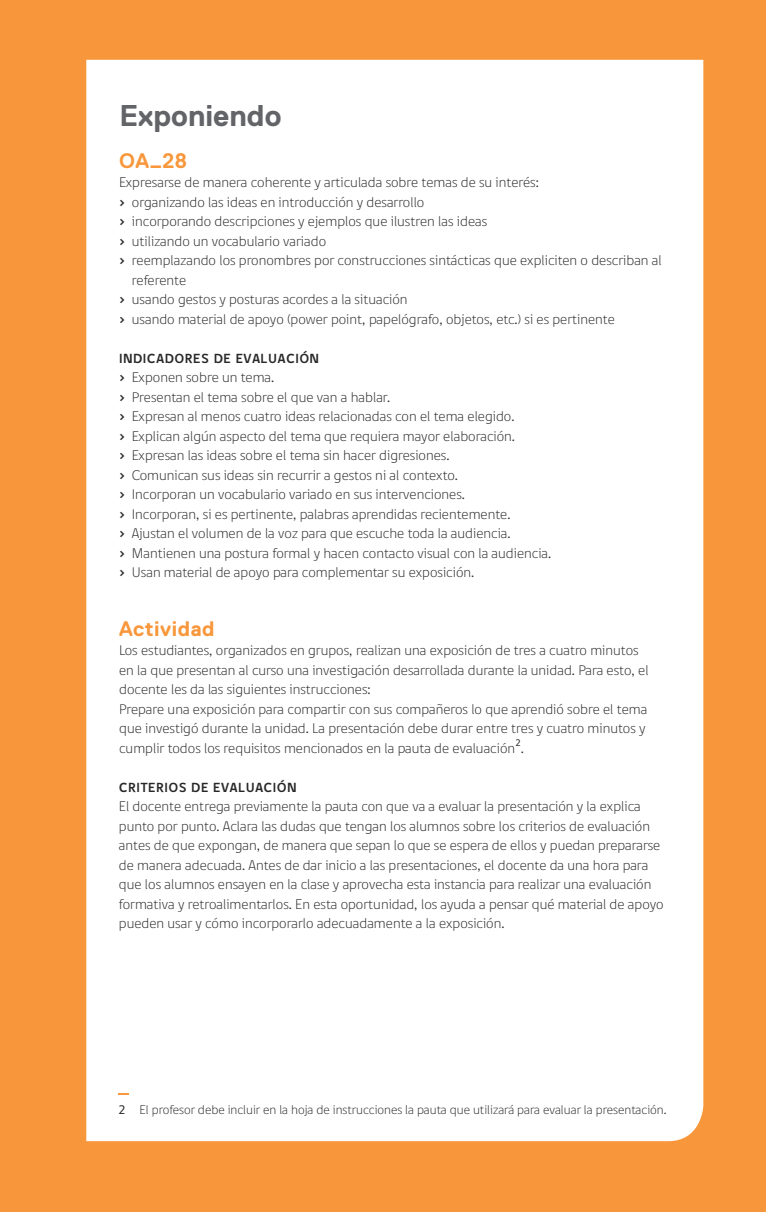
<style>
.page{position:relative;width:766px;height:1212px;background:#fff}
.page>*{position:absolute;margin:0;border:0;box-sizing:border-box;transform-origin:0 0}
.t1{font:700 30px "Replica";color:#626468}
.t2{font:700 30px "Replica Std";color:#636567}
.t3{font:700 21px "Replica Std";letter-spacing:.025em;color:#f8973b}
.t4{font:700 18px "Replica Std";color:#636567}
.t5{font:14.25px/19.5px "Dignathin";color:#292829}
.t6{font:700 13.5px "Digna SC";letter-spacing:.025em;color:#292829}
.t7{font:12.75px "Dignathin";color:#292829}
.t8{font:9.75px "Digna";color:#292829}
.s1{font-family:"Digna Picto"}
.s2{font-family:"Digna"}
</style>
<div class="page">
<div style="left:0;top:0;width:765px;height:1212px;background:#f8963c"></div>
<div style="left:86px;top:60px;width:617px;height:1081px;background:#fff"></div>
<div style="left:106px;top:93px;width:571px;height:45px;background:#fff"></div>
<div style="left:116px;top:148px;width:562px;height:613px;background:#fff"></div>
<div style="left:114px;top:776px;width:562px;height:163px;background:#fff"></div>
<div style="left:114px;top:1088px;width:562px;height:40px;background:#fff"></div>
<h1 class="t1" style="left:138px;top:99px;width:145px">xponiendo</h1>
<h1 class="t2" style="left:119px;top:102px;width:138px">Ejemplo 2</h1>
<h2 class="t3" style="left:119px;top:149px;width:69px">OA_28</h2>
<p class="t5" style="left:119px;top:173px;width:421px">Expresarse de manera coherente y articulada sobre temas de su interés:</p>
<p class="t5" style="left:119px;top:192px;width:307px"><span class="s1">›</span> organizando las ideas en introducción y desarrollo</p>
<p class="t5" style="left:119px;top:212px;width:369px"><span class="s1">›</span> incorporando descripciones y ejemplos que ilustren las ideas</p>
<p class="t5" style="left:119px;top:231px;width:208px"><span class="s1">›</span> utilizando un vocabulario variado</p>
<p class="t5" style="left:119px;top:251px;width:544px"><span class="s1">›</span> reemplazando los pronombres por construcciones sintácticas que expliciten o describan al</p>
<p class="t5" style="left:132px;top:270px;width:56px">referente</p>
<p class="t5" style="left:119px;top:290px;width:290px"><span class="s1">›</span> usando gestos y posturas acordes a la situación</p>
<p class="t5" style="left:119px;top:309px;width:497px"><span class="s1">›</span> usando material de apoyo (power point, papelógrafo, objetos, etc.) si es pertinente</p>
<p class="t6" style="left:119px;top:350px;width:201px">INDICADORES DE EVALUACIÓN</p>
<p class="t5" style="left:119px;top:368px;width:433px"><span class="s1">›</span> Exponen sobre un tema.<br><span class="s1">›</span> Presentan el tema sobre el que van a hablar.<br><span class="s1">›</span> Expresan al menos cuatro ideas relacionadas con el tema elegido.<br><span class="s1">›</span> Explican algún aspecto del tema que requiera mayor elaboración.<br><span class="s1">›</span> Expresan las ideas sobre el tema sin hacer digresiones.<br><span class="s1">›</span> Comunican sus ideas sin recurrir a gestos ni al contexto.<br><span class="s1">›</span> Incorporan un vocabulario variado en sus intervenciones.<br><span class="s1">›</span> Incorporan, si es pertinente, palabras aprendidas recientemente.<br><span class="s1">›</span> Ajustan el volumen de la voz para que escuche toda la audiencia.<br><span class="s1">›</span> Mantienen una postura formal y hacen contacto visual con la audiencia. <span class="s1">›</span> Usan material de apoyo para complementar su exposición.</p>
<h2 class="t3" style="left:119px;top:617px;width:97px">Actividad</h2>
<p class="t5" style="left:119px;top:641px;width:531px">Los estudiantes, organizados en grupos, realizan una exposición de tres a cuatro minutos en la que presentan al curso una investigación desarrollada durante la unidad. Para esto, el docente les da las siguientes instrucciones:<br>Prepare una exposición para compartir con sus compañeros lo que aprendió sobre el tema que investigó durante la unidad. La presentación debe durar entre tres y cuatro minutos y cumplir todos los requisitos mencionados en la pauta de evaluación .</p>
<p class="t8" style="left:515px;top:737px;width:7px">2</p>
<p class="t6" style="left:119px;top:779px;width:179px">CRITERIOS DE EVALUACIÓN</p>
<p class="t5" style="left:119px;top:797px;width:546px">El docente entrega previamente la pauta con que va a evaluar la presentación y la explica punto por punto. Aclara las dudas que tengan los alumnos sobre los criterios de evaluación antes de que expongan, de manera que sepan lo que se espera de ellos y puedan prepararse de manera adecuada. Antes de dar inicio a las presentaciones, el docente da una hora para que los alumnos ensayen en la clase y aprovecha esta instancia para realizar una evaluación formativa y retroalimentarlos. En esta oportunidad, los ayuda a pensar qué material de apoyo pueden usar y cómo incorporarlo adecuadamente a la exposición.</p>
<p class="t4" style="left:406px;top:900px;width:270px">Programa de Estudio / 3º básico</p>
<p class="t7" style="left:118px;top:1102px;width:549px"><span class="s2">2</span> El profesor debe incluir en la hoja de instrucciones la pauta que utilizará para evaluar la presentación.</p>
</div>
